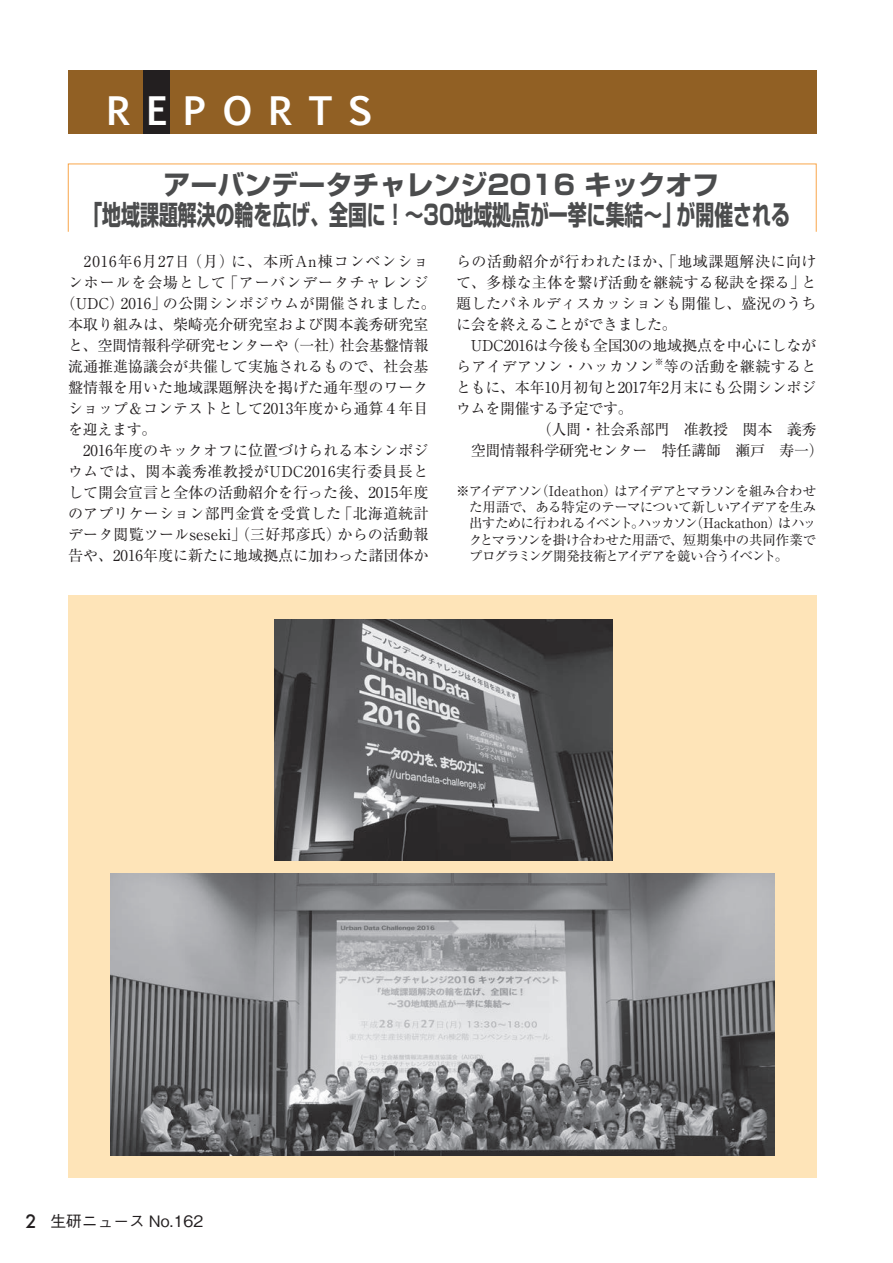
<style>
.page{position:relative;width:893px;height:1263px;background:#fff}
.page>*{position:absolute;margin:0;border:0;box-sizing:border-box;transform-origin:0 0}
.t1{font:700 37.5px "Euphemia UCAS";letter-spacing:.42em;color:#fff}
.t2{font:700 27px/30px "Shin Go Pro";color:#4b4c4d;text-align:center}
.t3{font:500 15.75px "Gothic BBB Pro";color:#231f20}
.t4{font:15px/21px "Ryumin Pro";color:#231f20}
.t5{font:15px "Ryumin Pro";letter-spacing:-.02em;color:#231f20}
.t6{font:15px "Ryumin Pro";letter-spacing:.065em;color:#231f20}
.t7{font:15px "Ryumin Pro";letter-spacing:.035em;color:#231f20}
.t8{font:15px "Ryumin Pro";letter-spacing:.06em;color:#231f20}
.t9{font:15px "Ryumin Pro";letter-spacing:.02em;color:#231f20}
.t10{font:13.5px/16.5px "Ryumin Pro";letter-spacing:-.03em;color:#231f20;text-align:justify}
.t11{font:8.7px "Ryumin Pro";color:#231f20}
.s1{font-family:"Futura";font-size:18px}
</style>
<div class="page">
<div style="left:68px;top:70px;width:748px;height:64px;background:#916024"></div>
<div style="left:143px;top:70px;width:26px;height:64px;background:#231f20"></div>
<div style="left:68px;top:595px;width:748px;height:583px;background:#fee4b8"></div>
<img style="left:111px;top:873px;width:664px;height:282px">
<img style="left:275px;top:619px;width:337px;height:241px">
<h1 class="t1" style="left:107px;top:83px;width:268px">REPORTS</h1>
<h2 class="t2" style="left:83px;top:167px;width:708px">アーバンデータチャレンジ2016 キックオフ<br>「地域課題解決の輪を広げ、全国に！～30地域拠点が一挙に集結～」が開催される</h2>
<p class="t6" style="left:68px;top:250px;width:362px">　2016年6月27日（月）に、本所An棟コンベンショ</p>
<p class="t8" style="left:68px;top:271px;width:362px">ンホールを会場として「アーバンデータチャレンジ</p>
<p class="t4" style="left:61px;top:292px;width:377px">（UDC）2016」の公開シンポジウムが開催されました。</p>
<p class="t4" style="left:68px;top:313px;width:362px">本取り組みは、柴崎亮介研究室および関本義秀研究室</p>
<p class="t5" style="left:68px;top:334px;width:362px">と、空間情報科学研究センターや（一社）社会基盤情報</p>
<p class="t4" style="left:68px;top:355px;width:362px">流通推進協議会が共催して実施されるもので、社会基</p>
<p class="t4" style="left:68px;top:376px;width:362px">盤情報を用いた地域課題解決を掲げた通年型のワーク</p>
<p class="t4" style="left:68px;top:397px;width:362px">ショップ＆コンテストとして2013年度から通算４年目</p>
<p class="t4" style="left:68px;top:418px;width:90px">を迎えます。</p>
<p class="t4" style="left:68px;top:439px;width:362px">　2016年度のキックオフに位置づけられる本シンポジ</p>
<p class="t7" style="left:68px;top:460px;width:362px">ウムでは、関本義秀准教授がUDC2016実行委員長と</p>
<p class="t4" style="left:68px;top:481px;width:362px">して開会宣言と全体の活動紹介を行った後、2015年度</p>
<p class="t4" style="left:68px;top:502px;width:362px">のアプリケーション部門金賞を受賞した「北海道統計</p>
<p class="t4" style="left:68px;top:523px;width:362px">データ閲覧ツールseseki」（三好邦彦氏）からの活動報</p>
<p class="t4" style="left:68px;top:544px;width:362px">告や、2016年度に新たに地域拠点に加わった諸団体か</p>
<p class="t4" style="left:456px;top:250px;width:362px">らの活動紹介が行われたほか、「地域課題解決に向けて、多様な主体を繋げ活動を継続する秘訣を探る」と題したパネルディスカッションも開催し、盛況のうちに会を終えることができました。<br>　UDC2016は今後も全国30の地域拠点を中心にしながらアイデアソン・ハッカソン</p>
<p class="t11" style="left:655px;top:355px;width:10px">※</p>
<p class="t9" style="left:664px;top:355px;width:154px">等の活動を継続すると</p>
<p class="t5" style="left:456px;top:376px;width:362px">ともに、本年10月初旬と2017年2月末にも公開シンポジ</p>
<p class="t5" style="left:456px;top:397px;width:178px">ウムを開催する予定です。</p>
<p class="t5" style="left:537px;top:418px;width:281px">（人間・社会系部門　准教授　関本　義秀</p>
<p class="t5" style="left:471px;top:439px;width:355px">空間情報科学研究センター　特任講師　瀬戸　寿一）</p>
<p class="t10" style="left:469px;top:481px;width:349px;text-indent:-13px">※アイデアソン（Ideathon）はアイデアとマラソンを組み合わせた用語で、ある特定のテーマについて新しいアイデアを生み出すために行われるイベント。ハッカソン（Hackathon）はハックとマラソンを掛け合わせた用語で、短期集中の共同作業でプログラミング開発技術とアイデアを競い合うイベント。</p>
<p class="t3" style="left:26px;top:1208px;width:179px"><span class="s1">2</span> 生研ニュース No.162</p>
</div>
